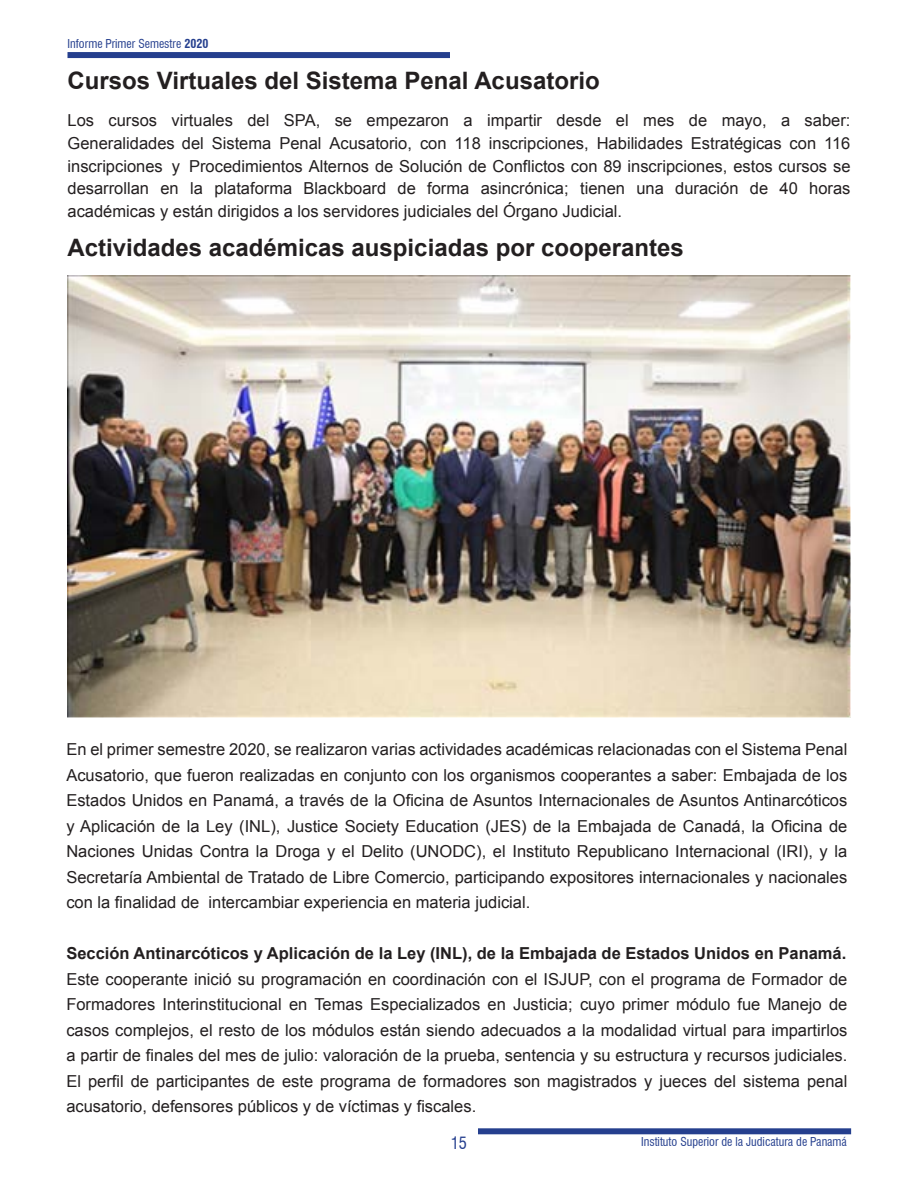
<style>
.page{position:relative;width:918px;height:1188px;background:#fff}
.page>*{position:absolute;margin:0;border:0;box-sizing:border-box;transform-origin:0 0}
.t1{font:700 24px "Arial";color:#231f20}
.t2{font:16.5px/25.5px "Arial";color:#231f20;text-align:justify}
.t3{font:700 16.5px "Arial";color:#231f20}
.t4{font:condensed 16.5px "Swiss 721 BT";color:#253f8e}
.t5{font:condensed 12px "Swiss 721 BT";color:#253f8e}
.s1{font-weight:700}
</style>
<div class="page">
<div style="left:68px;top:52px;width:382px;height:6px;background:#253f8e"></div>
<div style="left:478px;top:1128px;width:373px;height:6px;background:#253f8e"></div>
<img style="left:67px;top:275px;width:783px;height:443px">
<p class="t5" style="left:68px;top:36px;width:142px">Informe Primer Semestre <span class="s1">2020</span></p>
<h1 class="t1" style="left:68px;top:65px;width:534px">Cursos Virtuales del Sistema Penal Acusatorio</h1>
<p class="t2" style="left:68px;top:110px;width:785px;line-height:22.5px">Los cursos virtuales del SPA, se empezaron a impartir desde el mes de mayo, a saber:<br>Generalidades del Sistema Penal Acusatorio, con 118 inscripciones, Habilidades Estratégicas con 116 inscripciones y Procedimientos Alternos de Solución de Conflictos con 89 inscripciones, estos cursos se desarrollan en la plataforma Blackboard de forma asincrónica; tienen una duración de 40 horas académicas y están dirigidos a los servidores judiciales del Órgano Judicial.</p>
<h1 class="t1" style="left:68px;top:232px;width:618px">Actividades académicas auspiciadas por cooperantes</h1>
<p class="t2" style="left:66px;top:737px;width:783px">En el primer semestre 2020, se realizaron varias actividades académicas relacionadas con el Sistema Penal Acusatorio, que fueron realizadas en conjunto con los organismos cooperantes a saber: Embajada de los Estados Unidos en Panamá, a través de la Oficina de Asuntos Internacionales de Asuntos Antinarcóticos y Aplicación de la Ley (INL), Justice Society Education (JES) de la Embajada de Canadá, la Oficina de Naciones Unidas Contra la Droga y el Delito (UNODC), el Instituto Republicano Internacional (IRI), y la Secretaría Ambiental de Tratado de Libre Comercio, participando expositores internacionales y nacionales con la finalidad de intercambiar experiencia en materia judicial.</p>
<p class="t3" style="left:66px;top:943px;width:782px">Sección Antinarcóticos y Aplicación de la Ley (INL), de la Embajada de Estados Unidos en Panamá.</p>
<p class="t2" style="left:66px;top:967px;width:783px">Este cooperante inició su programación en coordinación con el ISJUP, con el programa de Formador de Formadores Interinstitucional en Temas Especializados en Justicia; cuyo primer módulo fue Manejo de casos complejos, el resto de los módulos están siendo adecuados a la modalidad virtual para impartirlos a partir de finales del mes de julio: valoración de la prueba, sentencia y su estructura y recursos judiciales.<br>El perfil de participantes de este programa de formadores son magistrados y jueces del sistema penal acusatorio, defensores públicos y de víctimas y fiscales.</p>
<p class="t4" style="left:451px;top:1133px;width:18px">15</p>
<p class="t5" style="left:641px;top:1134px;width:207px">Instituto Superior de la Judicatura de Panamá</p>
</div>
